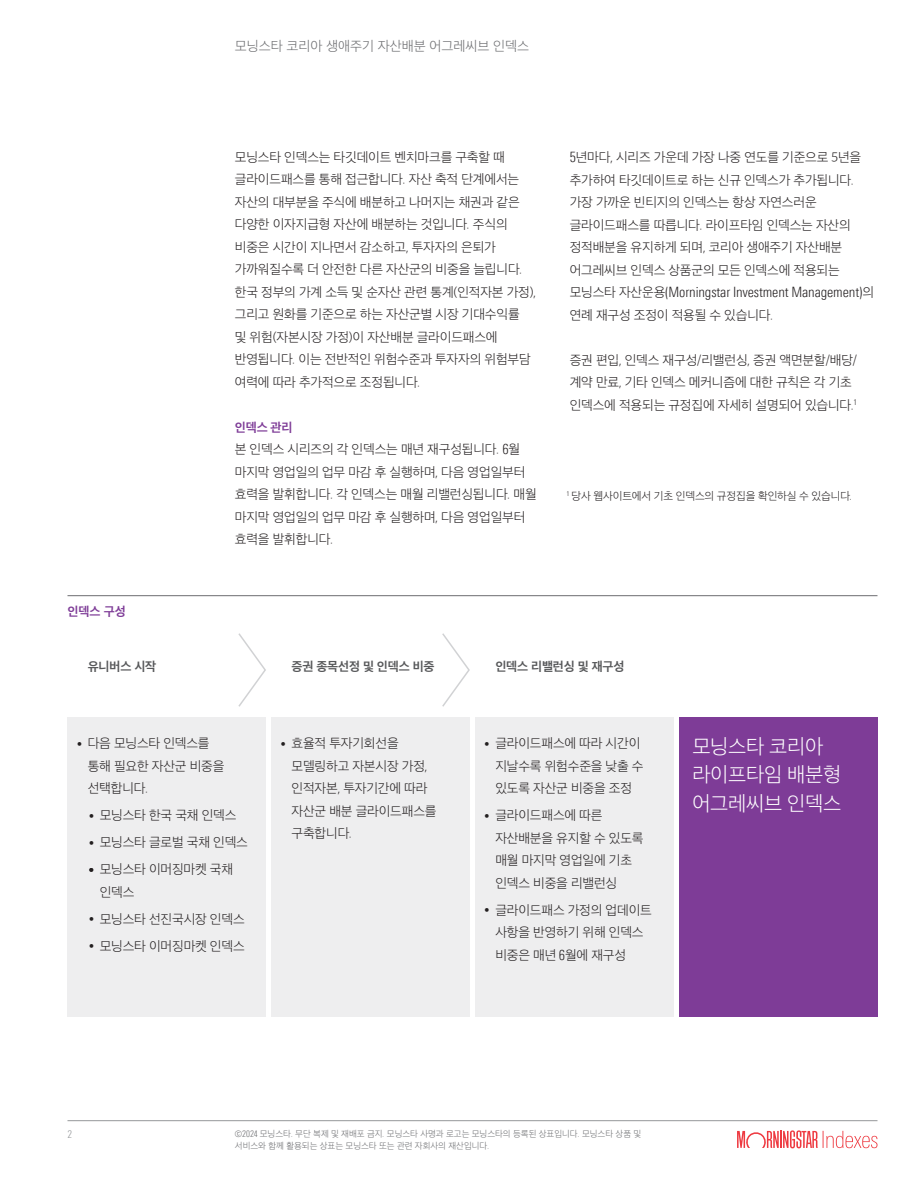
<style>
.page{position:relative;width:918px;height:1188px;background:#fff}
.page>*{position:absolute;margin:0;border:0;box-sizing:border-box;transform-origin:0 0}
.Body___UNI_47_9_5_13{font:200 21px/28.5px "Apple SD Gothic Neo";letter-spacing:-.01em;color:#fff}
.Body___UNI_47_9_5_13-2{font:14.25px "Univers Nextfor MORNPC Cn";letter-spacing:-.01em;color:#231f20}
.t1{font:200 13.8px "Apple SD Gothic Neo";color:#6c6d70}
.Body___UNI_47_9_5_13-3{font:200 13.5px/22.5px "Apple SD Gothic Neo";letter-spacing:-.01em;color:#231f20}
.Body___UNI_47_9_5_13-4{font:700 12.75px "Apple SD Gothic Neo";letter-spacing:-.01em;color:#57585a}
.Exhibit_title{font:700 12.75px "Apple SD Gothic Neo";color:#7e3c97}
.Body___UNI_47_9_5_13-5{font:700 12.75px "Apple SD Gothic Neo";color:#7e3c97}
.Body___UNI_47_9_5_13-6{font:200 11.25px "Apple SD Gothic Neo";letter-spacing:-.01em;color:#231f20}
.t2{font:10.5px "Univers Nextfor MORNPC Cn";color:#95979a}
.t3{font:200 9px/12px "Apple SD Gothic Neo";color:#6c6d70}
.s1{font-family:"Univers Nextfor MORNPC Cn";font-weight:400;font-size:14.25px}
.s2{font-family:"Apple SD Gothic Neo";font-weight:200;font-size:13.5px}
.s3{font-family:"Minion Pro";font-weight:400;font-size:14.25px}
.s4{font-family:"Univers Nextfor MORN";font-weight:300;font-stretch:condensed;font-size:14.25px}
.s5{font-family:"Univers Nextfor MORNPC Cn";font-weight:400}
</style>
<div class="page">
<svg style="left:737px;top:1130px;width:141px;height:18px"></svg>
<hr style="left:68px;top:1120px;width:810px;height:1px;background:#95979a">
<hr style="left:68px;top:595px;width:810px;height:1px;background:#6c6d70">
<svg style="left:238px;top:633px;width:28px;height:74px"></svg>
<svg style="left:442px;top:633px;width:28px;height:74px"></svg>
<div style="left:68px;top:718px;width:198px;height:299px;background:#eeeeef"></div>
<div style="left:271px;top:718px;width:199px;height:299px;background:#eeeeef"></div>
<div style="left:475px;top:718px;width:199px;height:299px;background:#eeeeef"></div>
<div style="left:679px;top:718px;width:199px;height:299px;background:#7e3c97"></div>
<p class="Exhibit_title" style="left:68px;top:602px;width:60px">인덱스 구성</p>
<p class="t1" style="left:235px;top:36px;width:296px">모닝스타 코리아 생애주기 자산배분 어그레씨브 인덱스</p>
<p class="Body___UNI_47_9_5_13-3" style="left:235px;top:145px;width:303px">모닝스타 인덱스는 타깃데이트 벤치마크를 구축할 때 글라이드패스를 통해 접근합니다. 자산 축적 단계에서는 자산의 대부분을 주식에 배분하고 나머지는 채권과 같은 다양한 이자지급형 자산에 배분하는 것입니다. 주식의 비중은 시간이 지나면서 감소하고, 투자자의 은퇴가 가까워질수록 더 안전한 다른 자산군의 비중을 늘립니다. 한국 정부의 가계 소득 및 순자산 관련 통계(인적자본 가정), 그리고 원화를 기준으로 하는 자산군별 시장 기대수익률<br>및 위험(자본시장 가정)이 자산배분 글라이드패스에 반영됩니다. 이는 전반적인 위험수준과 투자자의 위험부담 여력에 따라 추가적으로 조정됩니다.</p>
<p class="Body___UNI_47_9_5_13-5" style="left:235px;top:418px;width:59px">인덱스 관리</p>
<p class="Body___UNI_47_9_5_13-3" style="left:235px;top:437px;width:303px">본 인덱스 시리즈의 각 인덱스는 매년 재구성됩니다. <span class="s1">6</span>월 마지막 영업일의 업무 마감 후 실행하며, 다음 영업일부터 효력을 발휘합니다. 각 인덱스는 매월 리밸런싱됩니다. 매월 마지막 영업일의 업무 마감 후 실행하며, 다음 영업일부터 효력을 발휘합니다.</p>
<p class="Body___UNI_47_9_5_13-3" style="left:570px;top:145px;width:293px"><span class="s1">5</span>년마다, 시리즈 가운데 가장 나중 연도를 기준으로 5년을 추가하여 타깃데이트로 하는 신규 인덱스가 추가됩니다. 가장 가까운 빈티지의 인덱스는 항상 자연스러운 글라이드패스를 따릅니다. 라이프타임 인덱스는 자산의 정적배분을 유지하게 되며, 코리아 생애주기 자산배분 어그레씨브 인덱스 상품군의 모든 인덱스에 적용되는</p>
<p class="Body___UNI_47_9_5_13-2" style="left:570px;top:284px;width:306px"><span class="s2">모닝스타 자산운용</span>(Morningstar Investment Management)<span class="s2">의</span></p>
<p class="Body___UNI_47_9_5_13-3" style="left:570px;top:303px;width:205px">연례 재구성 조정이 적용될 수 있습니다.</p>
<p class="Body___UNI_47_9_5_13-3" style="left:570px;top:348px;width:289px">증권 편입, 인덱스 재구성/리밸런싱, 증권 액면분할/배당/ 계약 만료, 기타 인덱스 메커니즘에 대한 규칙은 각 기초 인덱스에 적용되는 규정집에 자세히 설명되어 있습니다.<sup>1</sup></p>
<p class="Body___UNI_47_9_5_13-6" style="left:567px;top:488px;width:287px"><sup>1</sup> 당사 웹사이트에서 기초 인덱스의 규정집을 확인하실 수 있습니다.</p>
<p class="Body___UNI_47_9_5_13-4" style="left:88px;top:657px;width:70px">유니버스 시작</p>
<p class="Body___UNI_47_9_5_13-4" style="left:292px;top:658px;width:145px">증권 종목선정 및 인덱스 비중</p>
<p class="Body___UNI_47_9_5_13-4" style="left:495px;top:658px;width:131px">인덱스 리밸런싱 및 재구성</p>
<p class="Body___UNI_47_9_5_13-3" style="left:88px;top:731px;width:138px;text-indent:-11px"><span class="s3">•</span> 다음 모닝스타 인덱스를 통해 필요한 자산군 비중을 선택합니다.</p>
<p class="Body___UNI_47_9_5_13-3" style="left:89px;top:803px;width:149px"><span class="s3">•</span> 모닝스타 한국 국채 인덱스</p>
<p class="Body___UNI_47_9_5_13-3" style="left:89px;top:830px;width:161px"><span class="s3">•</span> 모닝스타 글로벌 국채 인덱스</p>
<p class="Body___UNI_47_9_5_13-3" style="left:100px;top:857px;width:135px;text-indent:-11px"><span class="s3">•</span> 모닝스타 이머징마켓 국채 인덱스</p>
<p class="Body___UNI_47_9_5_13-3" style="left:89px;top:907px;width:158px"><span class="s3">•</span> 모닝스타 선진국시장 인덱스</p>
<p class="Body___UNI_47_9_5_13-3" style="left:89px;top:934px;width:158px"><span class="s3">•</span> 모닝스타 이머징마켓 인덱스</p>
<p class="Body___UNI_47_9_5_13-3" style="left:292px;top:731px;width:147px;text-indent:-11px"><span class="s3">•</span> 효율적 투자기회선을 모델링하고 자본시장 가정, 인적자본, 투자기간에 따라 자산군 배분 글라이드패스를 구축합니다.</p>
<p class="Body___UNI_47_9_5_13-3" style="left:495px;top:731px;width:150px;text-indent:-11px"><span class="s3">•</span> 글라이드패스에 따라 시간이 지날수록 위험수준을 낮출 수 있도록 자산군 비중을 조정</p>
<p class="Body___UNI_47_9_5_13-3" style="left:495px;top:803px;width:150px;text-indent:-11px"><span class="s3">•</span> 글라이드패스에 따른 자산배분을 유지할 수 있도록 매월 마지막 영업일에 기초 인덱스 비중을 리밸런싱</p>
<p class="Body___UNI_47_9_5_13-3" style="left:495px;top:898px;width:158px;text-indent:-11px"><span class="s3">•</span> 글라이드패스 가정의 업데이트 사항을 반영하기 위해 인덱스 비중은 매년 <span class="s4">6</span>월에 재구성</p>
<p class="Body___UNI_47_9_5_13" style="left:692px;top:730px;width:150px">모닝스타 코리아 라이프타임 배분형 어그레씨브 인덱스</p>
<p class="t2" style="left:68px;top:1129px;width:6px">2</p>
<p class="t3" style="left:235px;top:1127px;width:408px"><span class="s5">©2024</span> 모닝스타. 무단 복제 및 재배포 금지. 모닝스타 사명과 로고는 모닝스타의 등록된 상표입니다. 모닝스타 상품 및 서비스와 함께 활용되는 상표는 모닝스타 또는 관련 자회사의 재산입니다.</p>
</div>
